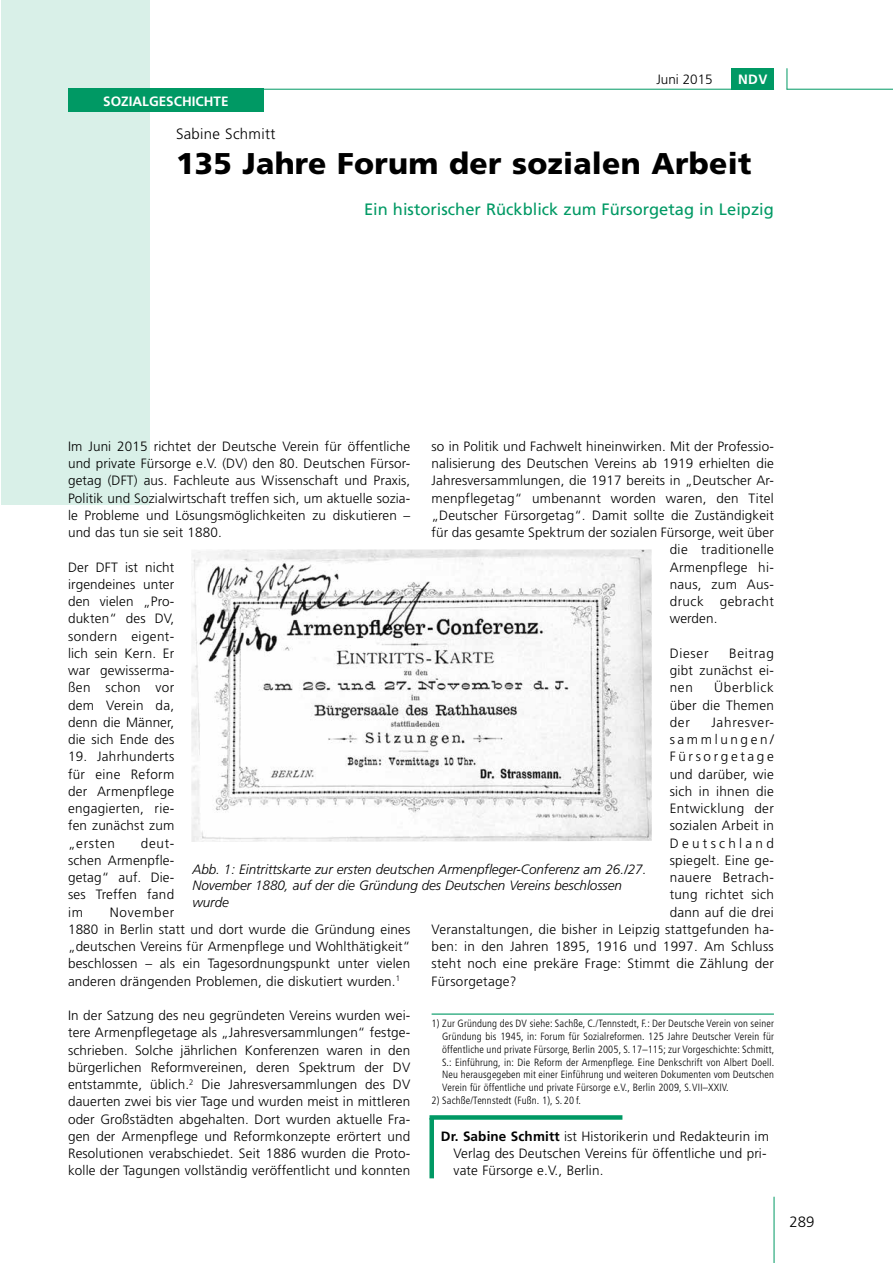
<style>
.page{position:relative;width:893px;height:1263px;background:#fff}
.page>*{position:absolute;margin:0;border:0;box-sizing:border-box;transform-origin:0 0}
.t1{font:900 30px "Frutiger LT";letter-spacing:.01em;color:#000}
.t2{font:16.5px "Frutiger LT";color:#009964}
.t3{font:300 15px "Frutiger LT";letter-spacing:.02em;color:#000}
.t4{font:300 13.5px/17.2px "Frutiger LT";letter-spacing:.01em;color:#000;text-align:justify}
.t5{font:italic 300 13.5px/16.2px "Frutiger LT";letter-spacing:-.005em;color:#000}
.t6{font:300 13.5px "Frutiger LT";letter-spacing:.03em;color:#000}
.t7{font:300 13.5px "Frutiger LT";letter-spacing:.035em;color:#000}
.t8{font:300 13.5px "Frutiger LT";letter-spacing:.195em;color:#000}
.t9{font:700 13.5px "Frutiger LT";color:#fff}
.t10{font:300 13.5px "Frutiger LT";letter-spacing:.245em;color:#000}
.t11{font:300 13.5px "Frutiger LT";letter-spacing:.055em;color:#000}
.t12{font:300 condensed 10.5px/12.8px "Frutiger LT";letter-spacing:.015em;color:#000;text-align:justify}
.s1{font-weight:700}
</style>
<div class="page">
<div style="left:1px;top:0;width:149px;height:505px;background:#d9f0e8"></div>
<hr style="left:774px;top:1197px;width:1px;height:66px;background:#009964">
<hr style="left:787px;top:89px;width:106px;height:1px;background:#009964">
<hr style="left:68px;top:89px;width:706px;height:1px;background:#009964">
<svg style="left:787px;top:68px;width:1px;height:22px"></svg>
<div style="left:731px;top:68px;width:43px;height:21px;background:#009964"></div>
<hr style="left:432px;top:1013px;width:342px;height:2px;background:#009964">
<div style="left:68px;top:89px;width:196px;height:23px;background:#009964"></div>
<div style="left:429px;top:1115px;width:193px;height:5px;background:#009964"></div>
<div style="left:429px;top:1118px;width:5px;height:60px;background:#009964"></div>
<img style="left:191px;top:549px;width:461px;height:293px">
<p class="t9" style="left:103px;top:93px;width:127px">SOZIALGESCHICHTE</p>
<p class="t4" style="left:656px;top:71px;width:58px">Juni 2015</p>
<p class="t9" style="left:738px;top:71px;width:31px">NDV</p>
<p class="t3" style="left:176px;top:125px;width:101px">Sabine Schmitt</p>
<h1 class="t1" style="left:176px;top:145px;width:577px">135 Jahre Forum der sozialen Arbeit</h1>
<p class="t2" style="left:364px;top:199px;width:411px">Ein historischer Rückblick zum Fürsorgetag in Leipzig</p>
<p class="t4" style="left:68px;top:438px;width:344px">Im Juni 2015 richtet der Deutsche Verein für öffentliche und private Fürsorge e.V. (DV) den 80. Deutschen Fürsor&shy;getag (DFT) aus. Fachleute aus Wissenschaft und Praxis, Politik und Sozialwirtschaft treffen sich, um aktuelle sozia&shy;le Probleme und Lösungsmöglichkeiten zu diskutieren – und das tun sie seit 1880.</p>
<p class="t4" style="left:68px;top:558px;width:108px">Der DFT ist nicht irgendeines unter den vielen „Pro&shy;dukten“ des DV, sondern eigent&shy;lich sein Kern. Er war gewisserma&shy;ßen schon vor dem Verein da, denn die Männer, die sich Ende des</p>
<p class="t4" style="left:68px;top:748px;width:108px">19. Jahrhunderts für eine Reform der Armenpflege engagierten, rie&shy;fen zunächst zum „ersten</p>
<p class="t4" style="left:432px;top:438px;width:344px">so in Politik und Fachwelt hineinwirken. Mit der Professio-</p>
<p class="t4" style="left:432px;top:455px;width:344px">nalisierung des Deutschen Vereins ab 1919 erhielten die</p>
<p class="t4" style="left:432px;top:472px;width:344px">Jahresversammlungen, die 1917 bereits in „Deutscher Ar-</p>
<p class="t4" style="left:432px;top:489px;width:344px">menpflegetag“ umbenannt worden waren, den Titel</p>
<p class="t4" style="left:432px;top:507px;width:344px">„Deutscher Fürsorgetag“. Damit sollte die Zuständigkeit</p>
<p class="t4" style="left:432px;top:524px;width:344px">für das gesamte Spektrum der sozialen Fürsorge, weit über</p>
<p class="t6" style="left:670px;top:542px;width:106px">die traditionelle</p>
<p class="t4" style="left:670px;top:558px;width:106px">Armenpflege hi-</p>
<p class="t4" style="left:670px;top:576px;width:106px">naus, zum Aus-</p>
<p class="t7" style="left:670px;top:594px;width:106px">druck gebracht</p>
<p class="t4" style="left:670px;top:610px;width:49px">werden.</p>
<p class="t4" style="left:670px;top:645px;width:40px">Dieser</p>
<p class="t4" style="left:670px;top:645px;width:106px;text-indent:59px">Beitrag gibt zunächst ei&shy;nen</p>
<p class="t4" style="left:670px;top:679px;width:106px;text-indent:44px">Überblick über die Themen der</p>
<p class="t11" style="left:711px;top:715px;width:64px">Jahresver-</p>
<p class="t8" style="left:670px;top:732px;width:106px">sammlungen/</p>
<p class="t8" style="left:670px;top:749px;width:106px">Fürsorgetage</p>
<p class="t4" style="left:670px;top:765px;width:106px">und darüber, wie</p>
<p class="t4" style="left:670px;top:783px;width:106px">sich in ihnen die</p>
<p class="t6" style="left:670px;top:801px;width:106px">Entwicklung der</p>
<p class="t4" style="left:670px;top:817px;width:106px">sozialen Arbeit in</p>
<p class="t10" style="left:670px;top:835px;width:106px">Deutschland</p>
<p class="t4" style="left:670px;top:852px;width:106px">spiegelt. Eine ge-</p>
<p class="t7" style="left:670px;top:870px;width:106px">nauere Betrach-</p>
<p class="t4" style="left:670px;top:886px;width:106px">tung richtet sich</p>
<p class="t4" style="left:670px;top:904px;width:106px">dann auf die drei</p>
<p class="t4" style="left:432px;top:921px;width:344px">Veranstaltungen, die bisher in Leipzig stattgefunden ha-</p>
<p class="t4" style="left:432px;top:938px;width:344px">ben: in den Jahren 1895, 1916 und 1997. Am Schluss</p>
<p class="t4" style="left:432px;top:955px;width:344px">steht noch eine prekäre Frage: Stimmt die Zählung der</p>
<p class="t4" style="left:432px;top:973px;width:86px">Fürsorgetage?</p>
<p class="t4" style="left:68px;top:834px;width:108px;text-indent:73px">deut&shy;schen Armenpfle&shy;getag“ auf. Die&shy;ses Treffen fand im</p>
<p class="t5" style="left:192px;top:862px;width:455px">Abb. 1: Eintrittskarte zur ersten deutschen Armenpfleger-Conferenz am 26./27.<br>November 1880, auf der die Gründung des Deutschen Vereins beschlossen wurde</p>
<p class="t4" style="left:68px;top:903px;width:344px;text-align:left;text-indent:42px">November<br>1880 in Berlin statt und dort wurde die Gründung eines „deutschen Vereins für Armenpflege und Wohlthätigkeit“ beschlossen – als ein Tagesordnungspunkt unter vielen anderen drängenden Problemen, die diskutiert wurden.<sup>1</sup></p>
<p class="t4" style="left:68px;top:1007px;width:344px">In der Satzung des neu gegründeten Vereins wurden wei&shy;tere Armenpflegetage als „Jahresversammlungen“ festge&shy;schrieben. Solche jährlichen Konferenzen waren in den bürgerlichen Reformvereinen, deren Spektrum der DV entstammte, üblich.<sup>2</sup> Die Jahresversammlungen des DV dauerten zwei bis vier Tage und wurden meist in mittleren oder Großstädten abgehalten. Dort wurden aktuelle Fra&shy;gen der Armenpflege und Reformkonzepte erörtert und Resolutionen verabschiedet. Seit 1886 wurden die Proto&shy;kolle der Tagungen vollständig veröffentlicht und konnten</p>
<p class="t12" style="left:442px;top:1017px;width:334px;text-indent:-11px">1) Zur Gründung des DV siehe: Sachße, C./Tennstedt, F.: Der Deutsche Verein von seiner Gründung bis 1945, in: Forum für Sozialreformen. 125 Jahre Deutscher Verein für öffentliche und private Fürsorge, Berlin 2005, S. 17–115; zur Vorgeschichte: Schmitt, S.: Einführung, in: Die Reform der Armenpflege. Eine Denkschrift von Albert Doell.<br>Neu herausgegeben mit einer Einführung und weiteren Dokumenten vom Deutschen Verein für öffentliche und private Fürsorge e.V., Berlin 2009, S.VII–XXIV.</p>
<p class="t12" style="left:432px;top:1094px;width:151px">2) Sachße/Tennstedt (Fußn. 1), S. 20 f.</p>
<p class="t4" style="left:454px;top:1128px;width:317px;text-align:left;text-indent:-13px"><span class="s1">Dr. Sabine Schmitt</span> ist Historikerin und Redakteurin im<br>Verlag des Deutschen Vereins für öffentliche und pri&shy;vate Fürsorge e.V., Berlin.</p>
<p class="t3" style="left:789px;top:1213px;width:27px">289</p>
</div>
